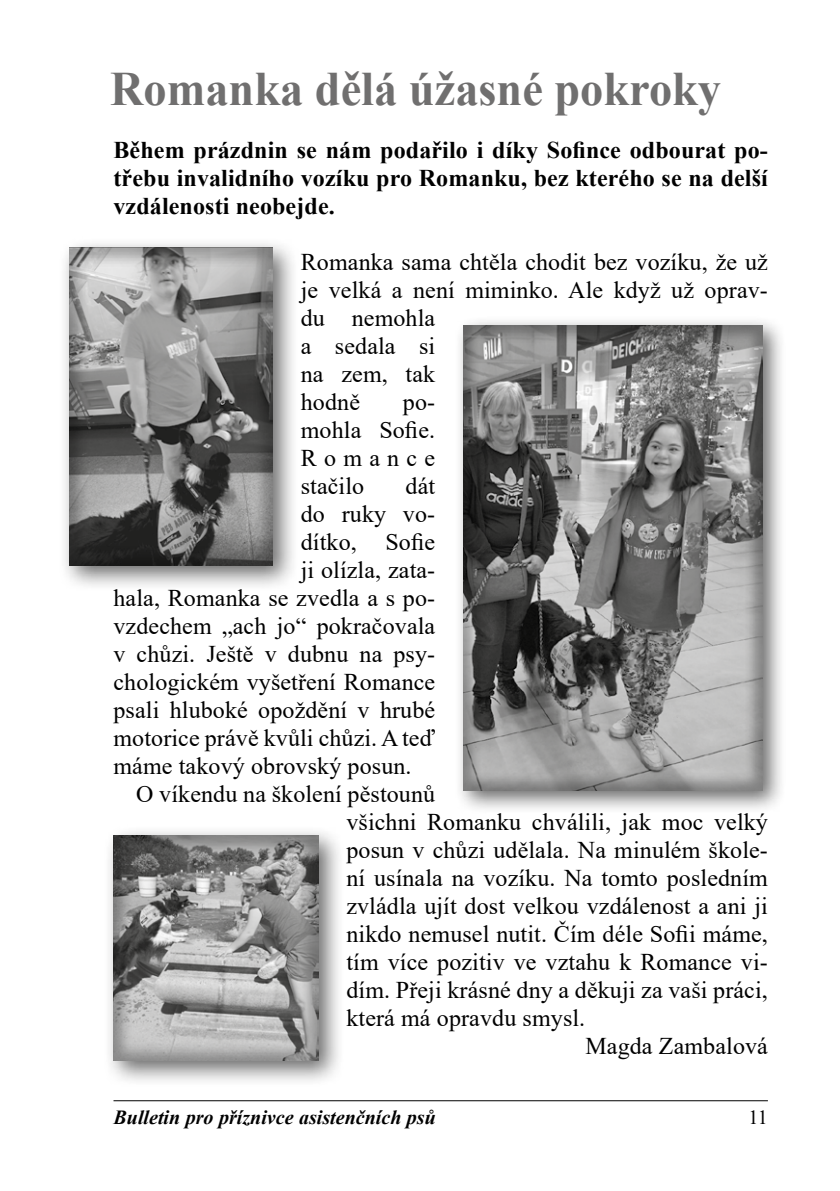
<style>
.page{position:relative;width:840px;height:1191px;background:#fff}
.page>*{position:absolute;margin:0;border:0;box-sizing:border-box;transform-origin:0 0}
.Normální{font:700 48px "Times New Roman";color:#706f6f;scale:.96 1}
.t1{font:24px/28px "Times New Roman";letter-spacing:.005em;color:#000}
.t2{font:700 24px/28px "Times New Roman";letter-spacing:.005em;color:#000;text-align:justify}
.t3{font:italic 700 20px "Times New Roman";color:#000}
.t4{font:20px "Times New Roman";color:#000}
</style>
<div class="page">
<hr style="left:113px;top:1100px;width:654px;height:1px;background:#000">
<div style="left:453px;top:315px;width:332px;height:500px;background:#000;opacity:.59"></div>
<div style="left:443px;top:310px;width:334px;height:480px;background:#000;opacity:.32"></div>
<div style="left:58px;top:236px;width:241px;height:356px;background:#000;opacity:.59"></div>
<div style="left:50px;top:232px;width:238px;height:334px;background:#000;opacity:.32"></div>
<div style="left:102px;top:825px;width:243px;height:263px;background:#000;opacity:.59"></div>
<div style="left:94px;top:820px;width:242px;height:242px;background:#000;opacity:.32"></div>
<p class="Normální" style="left:110px;top:54px;width:637px">Romanka dělá úžasné pokroky</p>
<p class="t2" style="left:113px;top:135px;width:655px">Během prázdnin se nám podařilo i díky Sofince odbourat po&shy;třebu invalidního vozíku pro Romanku, bez kterého se na delší vzdálenosti neobejde.</p>
<p class="t1" style="left:300px;top:247px;width:468px">Romanka sama chtěla chodit bez vozíku, že už je velká a není miminko. Ale když už oprav&shy;du nemohla<br>a sedala si<br>na zem, tak<br>hodně</p>
<p class="t1" style="left:300px;top:387px;width:136px;text-align:justify;text-indent:102px">po&shy;mohla Sofie.<br>Romance stačilo</p>
<p class="t1" style="left:405px;top:471px;width:31px">dát</p>
<p class="t1" style="left:300px;top:499px;width:136px">do ruky vo-</p>
<p class="t1" style="left:300px;top:527px;width:136px">dítko, Sofie</p>
<p class="t1" style="left:300px;top:555px;width:136px">ji olízla, zata-</p>
<p class="t1" style="left:113px;top:583px;width:323px">hala, Romanka se zvedla a s po-</p>
<p class="t1" style="left:113px;top:611px;width:323px">vzdechem „ach jo“ pokračovala</p>
<p class="t1" style="left:113px;top:639px;width:323px">v chůzi. Ještě v dubnu na psy-</p>
<p class="t1" style="left:113px;top:667px;width:323px">chologickém vyšetření Romance</p>
<p class="t1" style="left:113px;top:695px;width:323px">psali hluboké opoždění v hrubé</p>
<p class="t1" style="left:113px;top:723px;width:323px">motorice právě kvůli chůzi. A teď</p>
<p class="t1" style="left:113px;top:751px;width:299px">máme takový obrovský posun.</p>
<p class="t1" style="left:346px;top:779px;width:423px;text-indent:-210px">O víkendu na školení pěstounů<br>všichni Romanku chválili, jak moc velký posun v chůzi udělala. Na minulém škole&shy;ní usínala na vozíku. Na tomto posledním zvládla ujít dost velkou vzdálenost a ani ji nikdo nemusel nutit. Čím déle Sofii máme, tím více pozitiv ve vztahu k Romance vi&shy;dím. Přeji krásné dny a děkuji za vaši práci, která má opravdu smysl.</p>
<p class="t1" style="left:585px;top:1031px;width:184px">Magda Zambalová</p>
<p class="t3" style="left:113px;top:1103px;width:324px">Bulletin pro příznivce asistenčních psů</p>
<p class="t4" style="left:748px;top:1103px;width:21px">11</p>
</div>
